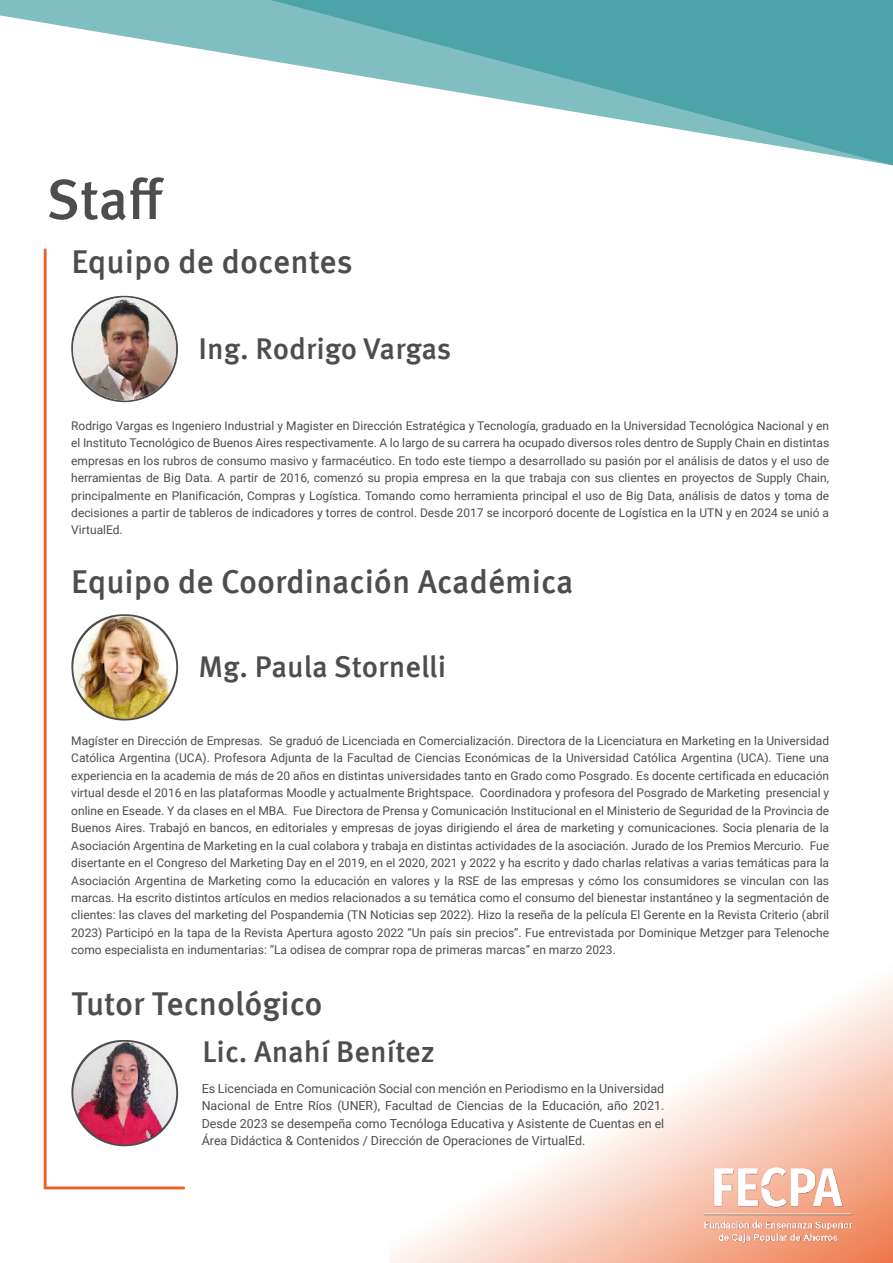
<style>
.page{position:relative;width:893px;height:1263px;background:#fff}
.page>*{position:absolute;margin:0;border:0;box-sizing:border-box;transform-origin:0 0}
.t1{font:500 56.7px "Meta Pro";color:#4e4d4d}
.t2{font:500 33px "Meta Pro";color:#4e4d4d}
.t3{font:500 30px "Meta Pro";color:#4e4d4d}
.t4{font:12.45px/17.4px "Roboto";color:#4e4d4d;text-align:justify}
.t5{font:12px/17.4px "Roboto";color:#4e4d4d;text-align:justify}
</style>
<div class="page">
<svg style="left:389px;top:978px;width:504px;height:285px"></svg>
<svg style="left:0;top:0;width:247px;height:57px;fill:#80bec1"></svg>
<img style="left:700px;top:1165px;width:156px;height:80px">
<svg style="left:247px;top:0;width:646px;height:166px"></svg>
<hr style="left:44px;top:250px;width:3px;height:938px;background:#eb5e25">
<hr style="left:45px;top:1186px;width:139px;height:3px;background:#eb5e25">
<svg style="left:71px;top:1040px;width:108px;height:107px"></svg>
<img style="left:73px;top:1042px;width:103px;height:102px;border-radius:51px">
<svg style="left:71px;top:614px;width:108px;height:107px"></svg>
<img style="left:73px;top:616px;width:103px;height:103px;border-radius:51px">
<svg style="left:71px;top:295px;width:107px;height:108px"></svg>
<img style="left:73px;top:297px;width:103px;height:103px;border-radius:51px">
<h1 class="t1" style="left:46px;top:155px;width:120px">Staff</h1>
<h2 class="t2" style="left:71px;top:236px;width:283px">Equipo de docentes</h2>
<h3 class="t3" style="left:198px;top:325px;width:254px">Ing. Rodrigo Vargas</h3>
<p class="t5" style="left:71px;top:416px;width:759px">Rodrigo Vargas es Ingeniero Industrial y Magister en Dirección Estratégica y Tecnología, graduado en la Universidad Tecnológica Nacional y en el Instituto Tecnológico de Buenos Aires respectivamente. A lo largo de su carrera ha ocupado diversos roles dentro de Supply Chain en distintas empresas en los rubros de consumo masivo y farmacéutico. En todo este tiempo a desarrollado su pasión por el análisis de datos y el uso de herramientas de Big Data. A partir de 2016, comenzó su propia empresa en la que trabaja con sus clientes en proyectos de Supply Chain, principalmente en Planificación, Compras y Logística. Tomando como herramienta principal el uso de Big Data, análisis de datos y toma de decisiones a partir de tableros de indicadores y torres de control. Desde 2017 se incorporó docente de Logística en la UTN y en 2024 se unió a VirtualEd.</p>
<h2 class="t2" style="left:71px;top:556px;width:504px">Equipo de Coordinación Académica</h2>
<h3 class="t3" style="left:198px;top:643px;width:249px">Mg. Paula Stornelli</h3>
<p class="t5" style="left:71px;top:731px;width:759px">Magíster en Dirección de Empresas. Se graduó de Licenciada en Comercialización. Directora de la Licenciatura en Marketing en la Universidad Católica Argentina (UCA). Profesora Adjunta de la Facultad de Ciencias Económicas de la Universidad Católica Argentina (UCA). Tiene una experiencia en la academia de más de 20 años en distintas universidades tanto en Grado como Posgrado. Es docente certificada en educación virtual desde el 2016 en las plataformas Moodle y actualmente Brightspace. Coordinadora y profesora del Posgrado de Marketing presencial y online en Eseade. Y da clases en el MBA. Fue Directora de Prensa y Comunicación Institucional en el Ministerio de Seguridad de la Provincia de Buenos Aires. Trabajó en bancos, en editoriales y empresas de joyas dirigiendo el área de marketing y comunicaciones. Socia plenaria de la Asociación Argentina de Marketing en la cual colabora y trabaja en distintas actividades de la asociación. Jurado de los Premios Mercurio. Fue disertante en el Congreso del Marketing Day en el 2019, en el 2020, 2021 y 2022 y ha escrito y dado charlas relativas a varias temáticas para la Asociación Argentina de Marketing como la educación en valores y la RSE de las empresas y cómo los consumidores se vinculan con las marcas. Ha escrito distintos artículos en medios relacionados a su temática como el consumo del bienestar instantáneo y la segmentación de clientes: las claves del marketing del Pospandemia (TN Noticias sep 2022). Hizo la reseña de la película El Gerente en la Revista Criterio (abril 2023) Participó en la tapa de la Revista Apertura agosto 2022 “Un país sin precios”. Fue entrevistada por Dominique Metzger para Telenoche como especialista en indumentarias: “La odisea de comprar ropa de primeras marcas” en marzo 2023.</p>
<h2 class="t2" style="left:71px;top:978px;width:253px">Tutor Tecnológico</h2>
<h3 class="t3" style="left:202px;top:1028px;width:234px">Lic. Anahí Benítez</h3>
<p class="t4" style="left:202px;top:1079px;width:464px">Es Licenciada en Comunicación Social con mención en Periodismo en la Universidad Nacional de Entre Ríos (UNER), Facultad de Ciencias de la Educación, año 2021.<br>Desde 2023 se desempeña como Tecnóloga Educativa y Asistente de Cuentas en el Área Didáctica &amp; Contenidos / Dirección de Operaciones de VirtualEd.</p>
</div>
